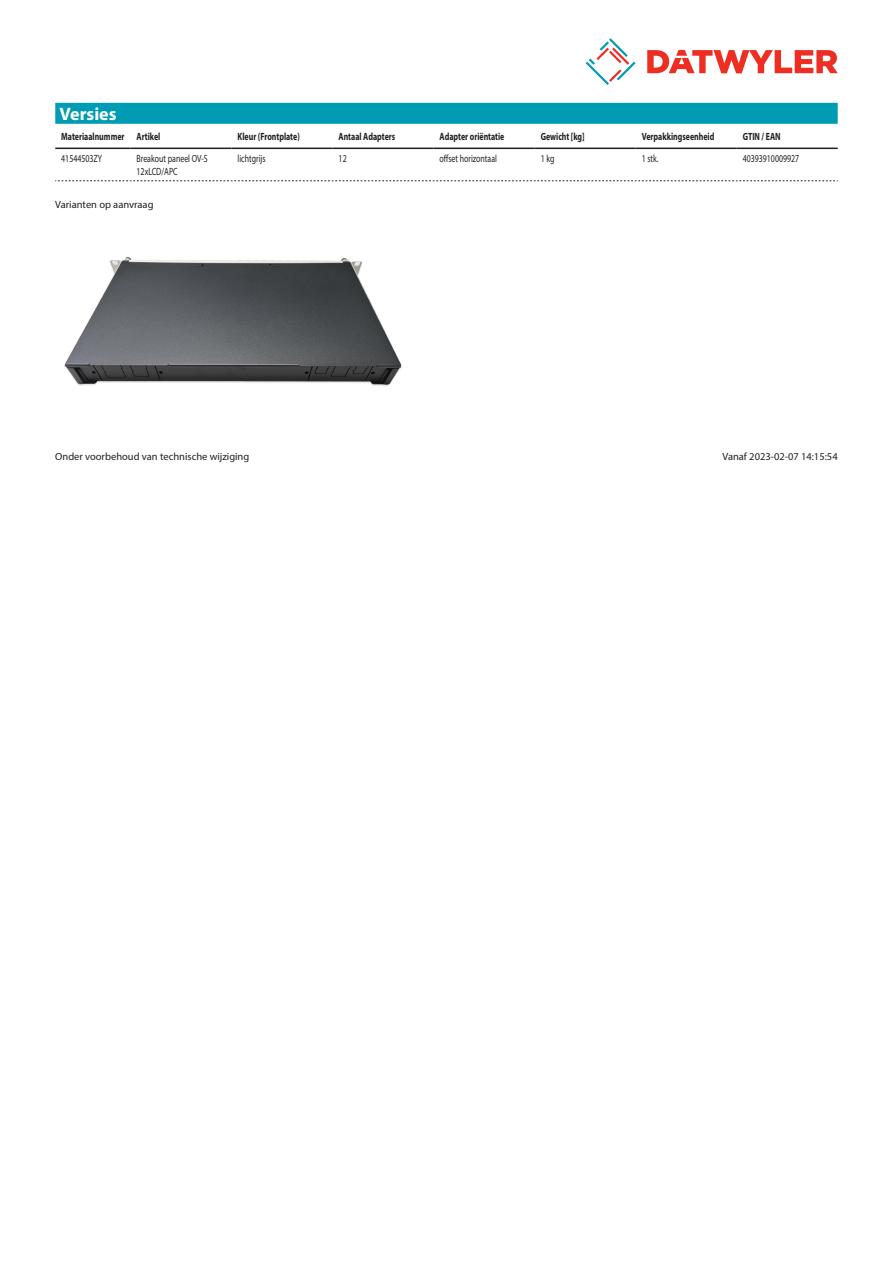
<style>
.page{position:relative;width:893px;height:1263px;background:#fff}
.page>*{position:absolute;margin:0;border:0;box-sizing:border-box;transform-origin:0 0}
.Standard_Head_Proper{font:700 18px "Myriad Pro";color:#fff}
.myriadbold{font:700 10.5px "Myriad Pro";color:#231f20;scale:.75 1}
.myriadlight{font:10.5px/12.6px "Myriad Pro";color:#231f20;scale:.75 1}
.Footnote{font:10.5px "Myriad Pro";color:#231f20}
.imagetext{font:10.5px "Myriad Pro";color:#231f20}
</style>
<div class="page">
<svg style="left:586px;top:38px;width:49px;height:47px"></svg>
<svg style="left:647px;top:50px;width:191px;height:23px"></svg>
<div style="left:55px;top:103px;width:783px;height:21px;background:#009cb3"></div>
<hr style="left:55px;top:148px;width:76px;height:1px;background:#231f20">
<hr style="left:131px;top:148px;width:101px;height:1px;background:#231f20">
<hr style="left:232px;top:148px;width:101px;height:1px;background:#231f20">
<hr style="left:333px;top:148px;width:101px;height:1px;background:#231f20">
<hr style="left:434px;top:148px;width:101px;height:1px;background:#231f20">
<hr style="left:535px;top:148px;width:101px;height:1px;background:#231f20">
<hr style="left:636px;top:148px;width:101px;height:1px;background:#231f20">
<hr style="left:737px;top:148px;width:101px;height:1px;background:#231f20">
<svg style="left:55px;top:181px;width:783px;height:1px"></svg>
<img style="left:64px;top:257px;width:338px;height:129px">
<p class="Standard_Head_Proper" style="left:60px;top:102px;width:59px">Versies</p>
<p class="myriadbold" style="left:61px;top:129px;width:86px">Materiaalnummer</p>
<p class="myriadbold" style="left:137px;top:129px;width:33px">Artikel</p>
<p class="myriadbold" style="left:238px;top:129px;width:84px">Kleur (Frontplate)</p>
<p class="myriadbold" style="left:339px;top:129px;width:77px">Antaal Adapters</p>
<p class="myriadbold" style="left:440px;top:129px;width:88px">Adapter oriëntatie</p>
<p class="myriadbold" style="left:541px;top:129px;width:60px">Gewicht [kg]</p>
<p class="myriadbold" style="left:642px;top:129px;width:98px">Verpakkingseenheid</p>
<p class="myriadbold" style="left:743px;top:129px;width:52px">GTIN / EAN</p>
<p class="myriadlight" style="left:61px;top:152px;width:56px">41544503ZY</p>
<p class="myriadlight" style="left:137px;top:152px;width:96px">Breakout paneel OV-S<br>12xLCD/APC</p>
<p class="myriadlight" style="left:238px;top:152px;width:39px">lichtgrijs</p>
<p class="myriadlight" style="left:339px;top:152px;width:12px">12</p>
<p class="myriadlight" style="left:440px;top:152px;width:78px">offset horizontaal</p>
<p class="myriadlight" style="left:541px;top:152px;width:20px">1 kg</p>
<p class="myriadlight" style="left:642px;top:152px;width:24px">1 stk.</p>
<p class="myriadlight" style="left:743px;top:152px;width:77px">40393910009927</p>
<p class="imagetext" style="left:55px;top:198px;width:100px">Varianten op aanvraag</p>
<p class="Footnote" style="left:55px;top:450px;width:196px">Onder voorbehoud van technische wijziging</p>
<p class="Footnote" style="left:722px;top:450px;width:117px">Vanaf 2023-02-07 14:15:54</p>
</div>
